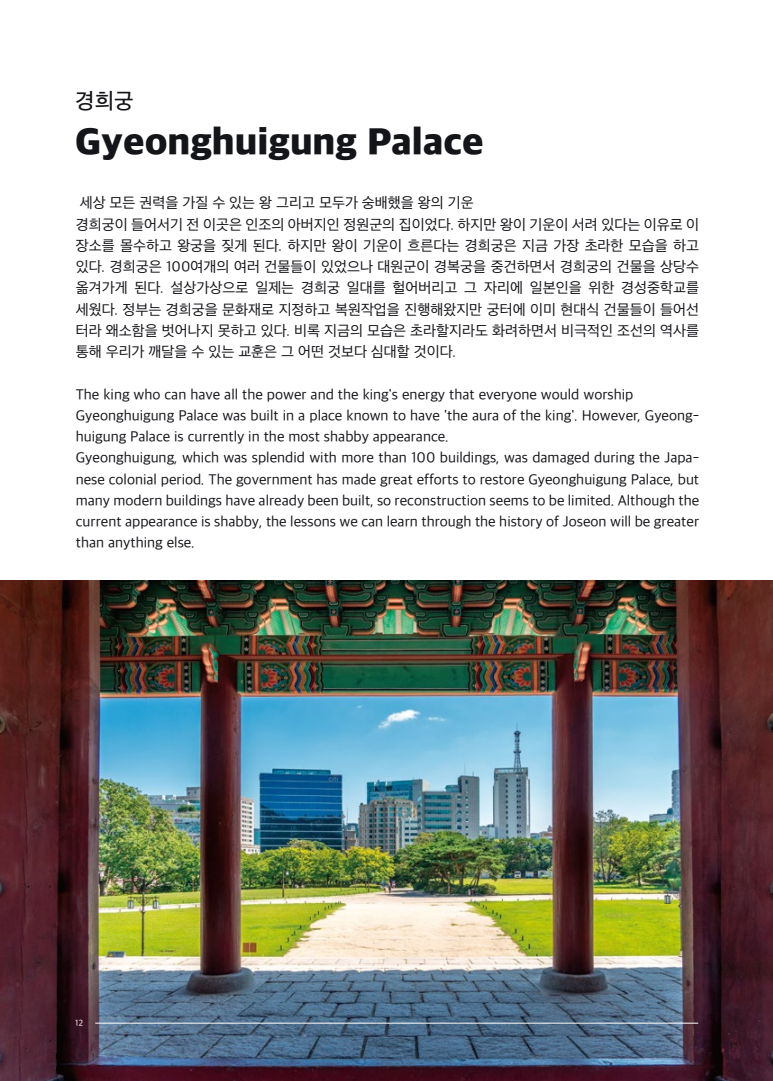
<style>
.page{position:relative;width:773px;height:1081px;background:#fff}
.page>*{position:absolute;margin:0;border:0;box-sizing:border-box;transform-origin:0 0}
.t1{font:800 38.75px "Apple SD Gothic Neo";color:#141519}
.t2{font:500 22.5px "Apple SD Gothic Neo";color:#141519}
.t3{font:15px/21.2px "Apple SD Gothic Neo";color:#141519}
.t4{font:8.75px "Apple SD Gothic Neo";color:#fff}
</style>
<div class="page">
<img style="left:0;top:580px;width:772px;height:501px">
<hr style="left:95px;top:1023px;width:603px;height:1px;background:#fff">
<h2 class="t2" style="left:75px;top:89px;width:60px">경희궁</h2>
<h1 class="t1" style="left:75px;top:121px;width:409px">Gyeonghuigung Palace</h1>
<p class="t3" style="left:76px;top:193px;width:624px">세상 모든 권력을 가질 수 있는 왕 그리고 모두가 숭배했을 왕의 기운<br>경희궁이 들어서기 전 이곳은 인조의 아버지인 정원군의 집이었다. 하지만 왕이 기운이 서려 있다는 이유로 이 장소를 몰수하고 왕궁을 짖게 된다. 하지만 왕이 기운이 흐른다는 경희궁은 지금 가장 초라한 모습을 하고 있다. 경희궁은 100여개의 여러 건물들이 있었으나 대원군이 경복궁을 중건하면서 경희궁의 건물을 상당수 옮겨가게 된다. 설상가상으로 일제는 경희궁 일대를 헐어버리고 그 자리에 일본인을 위한 경성중학교를 세웠다. 정부는 경희궁을 문화재로 지정하고 복원작업을 진행해왔지만 궁터에 이미 현대식 건물들이 들어선 터라 왜소함을 벗어나지 못하고 있다. 비록 지금의 모습은 초라할지라도 화려하면서 비극적인 조선의 역사를 통해 우리가 깨달을 수 있는 교훈은 그 어떤 것보다 심대할 것이다.</p>
<p class="t3" style="left:76px;top:384px;width:625px">The king who can have all the power and the king's energy that everyone would worship Gyeonghuigung Palace was built in a place known to have 'the aura of the king'. However, Gyeong&shy;huigung Palace is currently in the most shabby appearance.<br>Gyeonghuigung, which was splendid with more than 100 buildings, was damaged during the Japa&shy;nese colonial period. The government has made great efforts to restore Gyeonghuigung Palace, but many modern buildings have already been built, so reconstruction seems to be limited. Although the current appearance is shabby, the lessons we can learn through the history of Joseon will be greater than anything else.</p>
<p class="t4" style="left:75px;top:1018px;width:9px">12</p>
</div>
